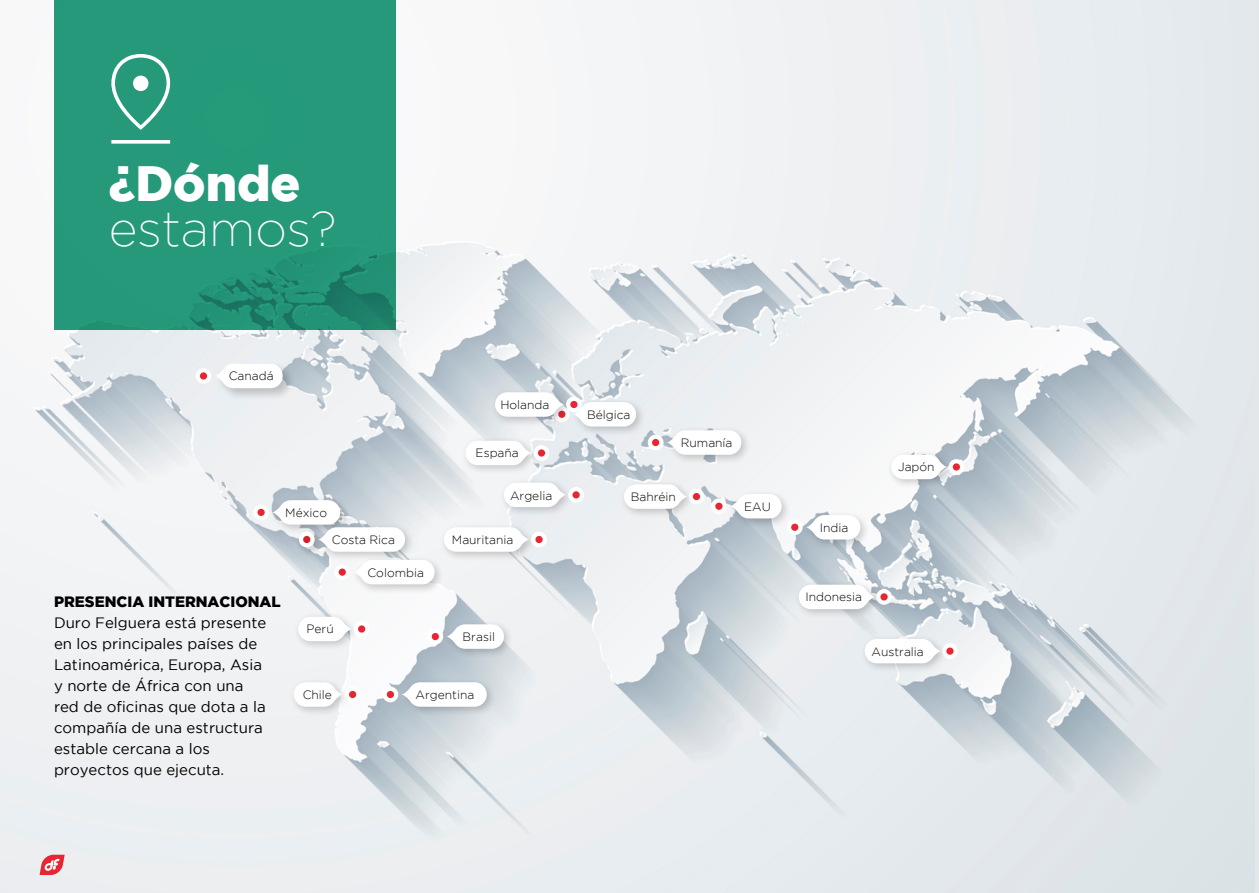
<style>
.page{position:relative;width:1259px;height:893px;background:#fff}
.page>*{position:absolute;margin:0;border:0;box-sizing:border-box;transform-origin:0 0}
.t1{font:200 49.5px "Gotham";color:#fff}
.t2{font:900 49.5px "Gotham";color:#fff}
.t3{font:15px/21px "Gotham";color:#000}
.t4{font:900 15px "Gotham";color:#000}
.t5{font:300 12px "Gotham";color:#000}
</style>
<div class="page">
<img style="left:1px;top:0;width:1253px;height:893px">
<div style="left:569px;top:397px;width:77px;height:40px;background:#000;opacity:.2"></div>
<div style="left:499px;top:478px;width:75px;height:39px;background:#000;opacity:.2"></div>
<svg style="left:504px;top:483px;width:80px;height:24px"></svg>
<div style="left:214px;top:362px;width:81px;height:39px;background:#000;opacity:.2"></div>
<svg style="left:196px;top:364px;width:87px;height:24px"></svg>
<div style="left:269px;top:495px;width:81px;height:40px;background:#000;opacity:.2"></div>
<div style="left:314px;top:522px;width:101px;height:40px;background:#000;opacity:.2"></div>
<div style="left:295px;top:527px;width:29px;height:30px;background:#000;opacity:.2"></div>
<svg style="left:253px;top:500px;width:152px;height:52px"></svg>
<div style="left:350px;top:555px;width:95px;height:40px;background:#000;opacity:.2"></div>
<svg style="left:334px;top:560px;width:101px;height:24px"></svg>
<div style="left:293px;top:612px;width:67px;height:39px;background:#000;opacity:.2"></div>
<svg style="left:298px;top:617px;width:71px;height:24px"></svg>
<div style="left:289px;top:677px;width:63px;height:40px;background:#000;opacity:.2"></div>
<svg style="left:294px;top:682px;width:66px;height:25px"></svg>
<div style="left:443px;top:619px;width:71px;height:40px;background:#000;opacity:.2"></div>
<svg style="left:427px;top:624px;width:77px;height:25px"></svg>
<div style="left:398px;top:677px;width:98px;height:40px;background:#000;opacity:.2"></div>
<svg style="left:382px;top:682px;width:105px;height:25px"></svg>
<div style="left:439px;top:522px;width:99px;height:40px;background:#000;opacity:.2"></div>
<svg style="left:444px;top:527px;width:103px;height:25px"></svg>
<div style="left:461px;top:436px;width:79px;height:39px;background:#000;opacity:.2"></div>
<svg style="left:465px;top:441px;width:84px;height:24px"></svg>
<div style="left:490px;top:387px;width:83px;height:40px;background:#000;opacity:.2"></div>
<svg style="left:495px;top:392px;width:141px;height:34px"></svg>
<div style="left:54px;top:0;width:342px;height:330px;background:#269d7c"></div>
<svg style="left:111px;top:54px;width:59px;height:90px"></svg>
<div style="left:663px;top:425px;width:88px;height:40px;background:#000;opacity:.2"></div>
<svg style="left:648px;top:430px;width:93px;height:25px"></svg>
<div style="left:802px;top:510px;width:68px;height:40px;background:#000;opacity:.2"></div>
<svg style="left:787px;top:515px;width:73px;height:24px"></svg>
<div style="left:619px;top:479px;width:77px;height:40px;background:#000;opacity:.2"></div>
<svg style="left:624px;top:484px;width:80px;height:25px"></svg>
<div style="left:794px;top:580px;width:90px;height:39px;background:#000;opacity:.2"></div>
<svg style="left:799px;top:585px;width:93px;height:24px"></svg>
<div style="left:886px;top:450px;width:70px;height:39px;background:#000;opacity:.2"></div>
<svg style="left:891px;top:455px;width:73px;height:24px"></svg>
<div style="left:860px;top:634px;width:90px;height:40px;background:#000;opacity:.2"></div>
<svg style="left:864px;top:639px;width:94px;height:24px"></svg>
<div style="left:726px;top:489px;width:66px;height:40px;background:#000;opacity:.2"></div>
<svg style="left:711px;top:494px;width:70px;height:24px"></svg>
<svg style="left:40px;top:855px;width:25px;height:20px"></svg>
<h1 class="t2" style="left:109px;top:155px;width:193px">¿Dónde</h1>
<h1 class="t1" style="left:109px;top:202px;width:229px">estamos?</h1>
<p class="t5" style="left:229px;top:370px;width:46px">Canadá</p>
<p class="t5" style="left:285px;top:506px;width:43px">México</p>
<p class="t5" style="left:332px;top:533px;width:65px">Costa Rica</p>
<p class="t5" style="left:367px;top:566px;width:58px">Colombia</p>
<p class="t5" style="left:500px;top:398px;width:50px">Holanda</p>
<p class="t5" style="left:476px;top:447px;width:45px">España</p>
<p class="t5" style="left:510px;top:489px;width:44px">Argelia</p>
<p class="t5" style="left:452px;top:533px;width:63px">Mauritania</p>
<p class="t4" style="left:54px;top:593px;width:228px">PRESENCIA INTERNACIONAL</p>
<p class="t3" style="left:54px;top:612px;width:214px">Duro Felguera está presente en los principales países de<br>Latinoamérica, Europa, Asia y norte de África con una red de oficinas que dota a la compañía de una estructura estable cercana a los proyectos que ejecuta.</p>
<p class="t5" style="left:306px;top:623px;width:29px">Perú</p>
<p class="t5" style="left:303px;top:688px;width:31px">Chile</p>
<p class="t5" style="left:462px;top:630px;width:34px">Brasil</p>
<p class="t5" style="left:415px;top:688px;width:60px">Argentina</p>
<p class="t5" style="left:587px;top:408px;width:45px">Bélgica</p>
<p class="t5" style="left:681px;top:436px;width:53px">Rumanía</p>
<p class="t5" style="left:631px;top:490px;width:47px">Bahréin</p>
<p class="t5" style="left:744px;top:500px;width:28px">EAU</p>
<p class="t5" style="left:820px;top:521px;width:30px">India</p>
<p class="t5" style="left:898px;top:461px;width:38px">Japón</p>
<p class="t5" style="left:805px;top:590px;width:58px">Indonesia</p>
<p class="t5" style="left:871px;top:645px;width:54px">Australia</p>
</div>
